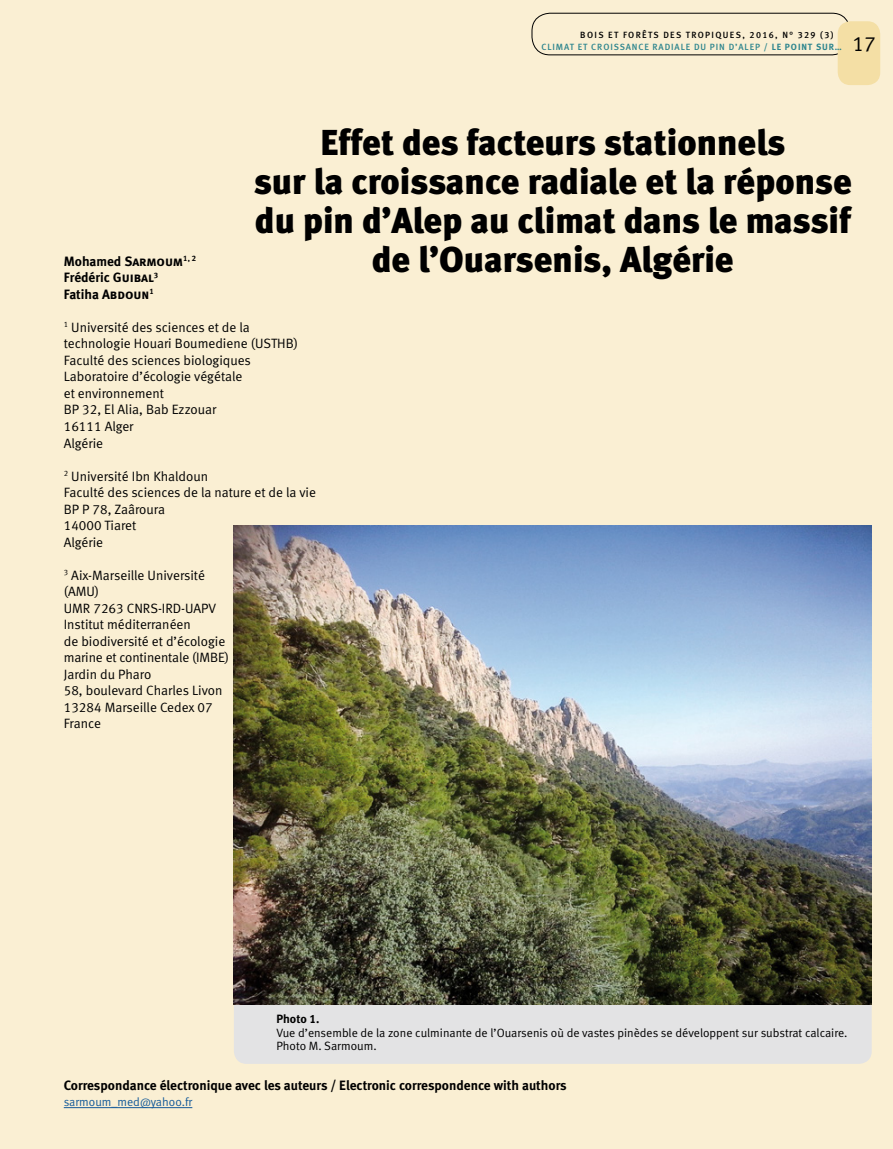
<style>
.page{position:relative;width:893px;height:1149px;background:#fff}
.page>*{position:absolute;margin:0;border:0;box-sizing:border-box;transform-origin:0 0}
.t1{font:36px/39px "Meta Black LF";color:#000;text-align:center}
.t2{font:21px "Meta Normal LF";color:#000}
.t3{font:13.5px/16.5px "Meta Normal LF";color:#000}
.t4{font:13.5px/16.5px "Meta Bold LF";color:#000}
.t5{font:12px/13.5px "Meta Normal LF";color:#000}
.t6{font:12px "Meta Normal LF";color:#155b9a}
.t7{font:12px "Meta Bold LF";color:#000}
.t8{font:9px/12px "Meta Medium LF";letter-spacing:.1em;color:#000}
.s1{color:#2d858e}
.s2{font-family:"Meta Bold LF";color:#2d858e}
.s3{font-family:"Meta Bold LF Caps"}
</style>
<div class="page">
<div style="left:0;top:0;width:893px;height:1148px;background:#faefd3"></div>
<div style="left:234px;top:843px;width:638px;height:220px;background:#e3e3e4;border-radius:13px"></div>
<img style="left:234px;top:525px;width:638px;height:478px">
<hr style="left:64px;top:1106px;width:128px;height:1px;background:#155b9a">
<div style="left:531px;top:13px;width:319px;height:42px;border:1px solid #000;border-radius:18px"></div>
<div style="left:838px;top:21px;width:42px;height:64px;background:#f4dfa5;border-radius:13px"></div>
<p class="t8" style="left:541px;top:28px;width:302px;text-indent:39px">BOIS ET FORÊTS DES TROPIQUES, 2016, N° 329 (3)<br><span class="s1">CLIMAT ET CROISSANCE RADIALE DU PIN D’ALEP</span> <span class="s2">/ LE POINT SUR…</span></p>
<h2 class="t2" style="left:852px;top:32px;width:25px">17</h2>
<h1 class="t1" style="left:254px;top:123px;width:600px">Effet des facteurs stationnels<br>sur la croissance radiale et la réponse du pin d’Alep au climat dans le massif de l’Ouarsenis, Algérie</h1>
<p class="t4" style="left:64px;top:253px;width:134px">Mohamed <span class="s3">Sarmoum</span><sup>1,</sup> <sup>2<br></sup>Frédéric <span class="s3">Guibal</span><sup>3<br></sup>Fatiha <span class="s3">Abdoun</span><sup>1</sup></p>
<p class="t3" style="left:64px;top:319px;width:236px"><sup>1</sup> Université des sciences et de la technologie Houari Boumediene (USTHB)<br>Faculté des sciences biologiques<br>Laboratoire d’écologie végétale<br>et environnement<br>BP 32, El Alia, Bab Ezzouar<br>16111 Alger<br>Algérie</p>
<p class="t3" style="left:64px;top:467px;width:254px"><sup>2</sup> Université Ibn Khaldoun<br>Faculté des sciences de la nature et de la vie<br>BP P 78, Zaâroura<br>14000 Tiaret<br>Algérie</p>
<p class="t3" style="left:64px;top:566px;width:167px"><sup>3</sup> Aix-Marseille Université (AMU)<br>UMR 7263 CNRS-IRD-UAPV<br>Institut méditerranéen<br>de biodiversité et d’écologie marine et continentale (IMBE)<br>Jardin du Pharo<br>58, boulevard Charles Livon<br>13284 Marseille Cedex 07<br>France</p>
<p class="t7" style="left:276px;top:1011px;width:45px">Photo 1.</p>
<p class="t5" style="left:276px;top:1025px;width:573px">Vue d’ensemble de la zone culminante de l’Ouarsenis où de vastes pinèdes se développent sur substrat calcaire.<br>Photo M. Sarmoum.</p>
<p class="t4" style="left:64px;top:1076px;width:504px">Correspondance électronique avec les auteurs / Electronic correspondence with authors</p>
<p class="t6" style="left:64px;top:1094px;width:130px">sarmoum_med@yahoo.fr</p>
</div>
